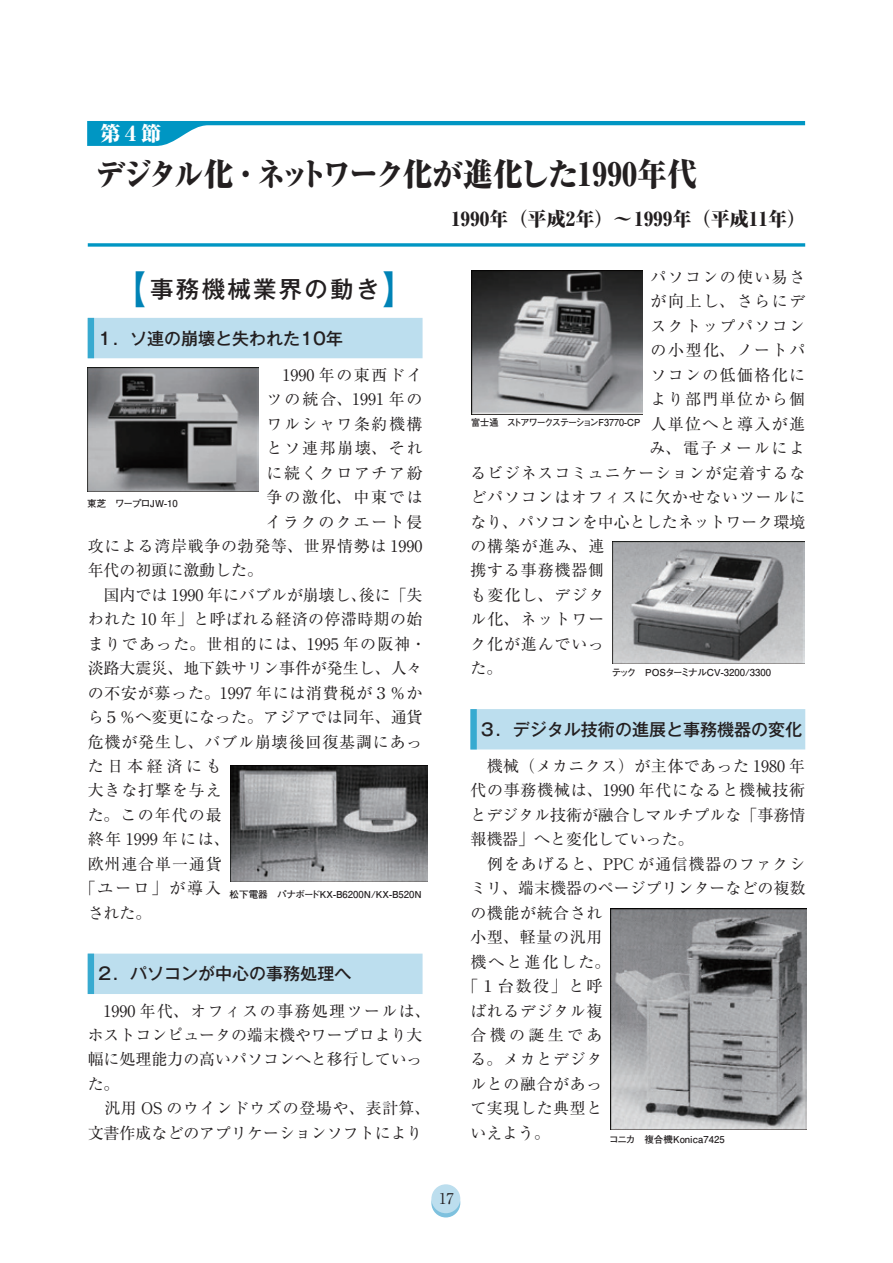
<style>
.page{position:relative;width:893px;height:1263px;background:#fff}
.page>*{position:absolute;margin:0;border:0;box-sizing:border-box;transform-origin:0 0}
.t1{font:800 expanded 31.95px "Ryumin Pro";letter-spacing:-.025em;color:#231f20;scale:.94 1}
.t2{font:500 23.4px "Gothic MB101 Pro";letter-spacing:.1em;color:#231f20}
.t3{font:800 expanded 20.25px "Ryumin Pro";color:#fff}
.t4{font:800 expanded 19.2px "Ryumin Pro";color:#231f20}
.t5{font:500 16.95px "Gothic MB101 Pro";color:#231f20}
.t6{font:15.9px "Ryumin Pro";letter-spacing:.045em;color:#231f20}
.t7{font:15.9px/24.5px "Ryumin Pro";color:#231f20}
.t8{font:15.9px "Ryumin Pro";letter-spacing:.1em;color:#231f20}
.t9{font:15.9px "Ryumin Pro";letter-spacing:.085em;color:#231f20}
.t10{font:15.9px "Ryumin Pro";letter-spacing:.11em;color:#231f20}
.t11{font:15.9px "Ryumin Pro";letter-spacing:.075em;color:#231f20}
.t12{font:15.9px "Ryumin Pro";letter-spacing:.125em;color:#231f20}
.t13{font:15.9px "Ryumin Pro";letter-spacing:.105em;color:#231f20}
.t14{font:15.9px "Ryumin Pro";letter-spacing:.13em;color:#231f20}
.t15{font:15.9px "Ryumin Pro";letter-spacing:.235em;color:#231f20}
.t16{font:15.9px "Ryumin Pro";letter-spacing:.21em;color:#231f20}
.t17{font:14.85px "Ryumin Pro";color:#231f20}
.t18{font:700 9.6px "Futo Go B101 Pro";color:#231f20}
.t19{font:700 9.6px "Futo Go B101 Pro";letter-spacing:-.11em;color:#231f20;scale:.95 1}
.t20{font:700 9.6px "Futo Go B101 Pro";letter-spacing:-.055em;color:#231f20}
.s1{font-size:36.15px;color:#0083b6}
</style>
<div class="page">
<svg style="left:431px;top:1188px;width:29px;height:29px"></svg>
<div style="left:431px;top:1184px;width:29px;height:29px;background:#bcdeee;border-radius:50%"></div>
<div style="left:88px;top:318px;width:335px;height:40px;background:#bcdeee"></div>
<div style="left:88px;top:318px;width:6px;height:40px;background:#37aad0"></div>
<div style="left:88px;top:954px;width:335px;height:40px;background:#bcdeee"></div>
<div style="left:88px;top:954px;width:6px;height:40px;background:#37aad0"></div>
<div style="left:470px;top:709px;width:335px;height:40px;background:#bcdeee"></div>
<div style="left:470px;top:709px;width:7px;height:40px;background:#37aad0"></div>
<svg style="left:88px;top:243px;width:717px;height:4px;background:#25a5cb"></svg>
<svg style="left:87px;top:121px;width:718px;height:25px"></svg>
<img style="left:88px;top:368px;width:170px;height:124px">
<img style="left:230px;top:765px;width:197px;height:116px">
<img style="left:613px;top:541px;width:191px;height:122px">
<img style="left:472px;top:271px;width:170px;height:143px">
<img style="left:611px;top:908px;width:196px;height:221px">
<p class="t3" style="left:101px;top:117px;width:62px">第４節</p>
<h1 class="t1" style="left:95px;top:148px;width:642px">デジタル化・ネットワーク化が進化した1990年代</h1>
<p class="t4" style="left:413px;top:203px;width:395px">　　1990年（平成2年）～1999年（平成11年）</p>
<h2 class="t2" style="left:110px;top:270px;width:309px"><span class="s1">【</span>事務機械業界の動き<span class="s1">】</span></h2>
<p class="t5" style="left:96px;top:324px;width:248px">１．ソ連の崩壊と失われた10年</p>
<p class="t8" style="left:267px;top:362px;width:157px">　1990 年の東西ドイ</p>
<p class="t12" style="left:267px;top:387px;width:157px">ツの統合、1991 年の</p>
<p class="t8" style="left:267px;top:411px;width:158px">ワルシャワ条約機構</p>
<p class="t10" style="left:267px;top:436px;width:158px">とソ連邦崩壊、それ</p>
<p class="t8" style="left:267px;top:460px;width:158px">に続くクロアチア紛</p>
<p class="t10" style="left:267px;top:485px;width:158px">争の激化、中東では</p>
<p class="t13" style="left:266px;top:509px;width:159px">イラクのクエート侵</p>
<p class="t6" style="left:88px;top:533px;width:336px">攻による湾岸戦争の勃発等、世界情勢は 1990</p>
<p class="t7" style="left:88px;top:557px;width:177px">年代の初頭に激動した。</p>
<p class="t7" style="left:88px;top:582px;width:336px">　国内では 1990 年にバブルが崩壊し、後に「失</p>
<p class="t6" style="left:88px;top:607px;width:336px">われた 10 年」と呼ばれる経済の停滞時期の始</p>
<p class="t11" style="left:88px;top:631px;width:340px">まりであった。世相的には、1995 年の阪神・</p>
<p class="t7" style="left:88px;top:655px;width:336px">淡路大震災、地下鉄サリン事件が発生し、人々</p>
<p class="t6" style="left:88px;top:680px;width:336px">の不安が募った。1997 年には消費税が３％か</p>
<p class="t7" style="left:88px;top:704px;width:336px">ら５％へ変更になった。アジアでは同年、通貨</p>
<p class="t6" style="left:88px;top:729px;width:336px">危機が発生し、バブル崩壊後回復基調にあっ</p>
<p class="t15" style="left:88px;top:754px;width:136px">た日本経済にも</p>
<p class="t6" style="left:88px;top:778px;width:136px">大きな打撃を与え</p>
<p class="t6" style="left:88px;top:802px;width:135px">た。この年代の最</p>
<p class="t6" style="left:88px;top:827px;width:144px">終年 1999 年には、</p>
<p class="t6" style="left:88px;top:851px;width:136px">欧州連合単一通貨</p>
<p class="t6" style="left:80px;top:876px;width:143px">「ユーロ」が導入</p>
<p class="t6" style="left:88px;top:900px;width:65px">された。</p>
<p class="t20" style="left:87px;top:496px;width:92px">東芝　ワープロJW-10</p>
<p class="t18" style="left:230px;top:887px;width:194px">松下電器　パナボードKX-B6200N/KX-B520N</p>
<p class="t5" style="left:96px;top:960px;width:257px">２．パソコンが中心の事務処理へ</p>
<p class="t7" style="left:88px;top:997px;width:344px">　1990 年代、オフィスの事務処理ツールは、ホストコンピュータの端末機やワープロより大幅に処理能力の高いパソコンへと移行していった。<br>　汎用 OS のウインドウズの登場や、表計算、文書作成などのアプリケーションソフトにより</p>
<p class="t9" style="left:651px;top:265px;width:156px">パソコンの使い易さ</p>
<p class="t8" style="left:651px;top:289px;width:156px">が向上し、さらにデ</p>
<p class="t9" style="left:651px;top:313px;width:156px">スクトップパソコン</p>
<p class="t8" style="left:651px;top:338px;width:156px">の小型化、ノートパ</p>
<p class="t9" style="left:651px;top:362px;width:156px">ソコンの低価格化に</p>
<p class="t9" style="left:651px;top:387px;width:156px">より部門単位から個</p>
<p class="t9" style="left:651px;top:411px;width:156px">人単位へと導入が進</p>
<p class="t10" style="left:649px;top:436px;width:157px">み､ 電子メールによ</p>
<p class="t6" style="left:470px;top:460px;width:336px">るビジネスコミュニケーションが定着するな</p>
<p class="t6" style="left:470px;top:485px;width:336px">どパソコンはオフィスに欠かせないツールに</p>
<p class="t7" style="left:470px;top:508px;width:336px">なり、パソコンを中心としたネットワーク環境</p>
<p class="t6" style="left:470px;top:533px;width:135px">の構築が進み、連</p>
<p class="t6" style="left:470px;top:558px;width:135px">携する事務機器側</p>
<p class="t6" style="left:470px;top:582px;width:135px">も変化し、デジタ</p>
<p class="t6" style="left:470px;top:607px;width:135px">ル化、ネットワー</p>
<p class="t6" style="left:470px;top:631px;width:135px">ク化が進んでいっ</p>
<p class="t6" style="left:470px;top:656px;width:33px">た。</p>
<p class="t19" style="left:471px;top:415px;width:179px">富士通　ストアワークステーションF3770-CP</p>
<p class="t18" style="left:612px;top:665px;width:161px">テック　POSターミナルCV-3200/3300</p>
<p class="t5" style="left:479px;top:715px;width:325px">３．デジタル技術の進展と事務機器の変化</p>
<p class="t6" style="left:470px;top:754px;width:336px">　機械（メカニクス）が主体であった 1980 年</p>
<p class="t6" style="left:470px;top:778px;width:336px">代の事務機械は、1990 年代になると機械技術</p>
<p class="t7" style="left:470px;top:802px;width:336px">とデジタル技術が融合しマルチプルな「事務情</p>
<p class="t7" style="left:470px;top:826px;width:225px">報機器」へと変化していった。</p>
<p class="t6" style="left:470px;top:851px;width:336px">　例をあげると、PPC が通信機器のファクシ</p>
<p class="t7" style="left:470px;top:875px;width:336px">ミリ、端末機器のページプリンターなどの複数</p>
<p class="t6" style="left:470px;top:900px;width:133px">の機能が統合され</p>
<p class="t6" style="left:470px;top:925px;width:133px">小型、軽量の汎用</p>
<p class="t14" style="left:470px;top:949px;width:141px">機へと進化した。</p>
<p class="t6" style="left:462px;top:974px;width:141px">「１台数役」と呼</p>
<p class="t6" style="left:470px;top:998px;width:133px">ばれるデジタル複</p>
<p class="t16" style="left:470px;top:1022px;width:133px">合機の誕生であ</p>
<p class="t6" style="left:470px;top:1047px;width:133px">る。メカとデジタ</p>
<p class="t6" style="left:470px;top:1071px;width:133px">ルとの融合があっ</p>
<p class="t6" style="left:470px;top:1096px;width:133px">て実現した典型と</p>
<p class="t6" style="left:470px;top:1120px;width:81px">いえよう。</p>
<p class="t18" style="left:609px;top:1131px;width:117px">コニカ　複合機Konica7425</p>
<p class="t17" style="left:439px;top:1186px;width:16px">17</p>
</div>
